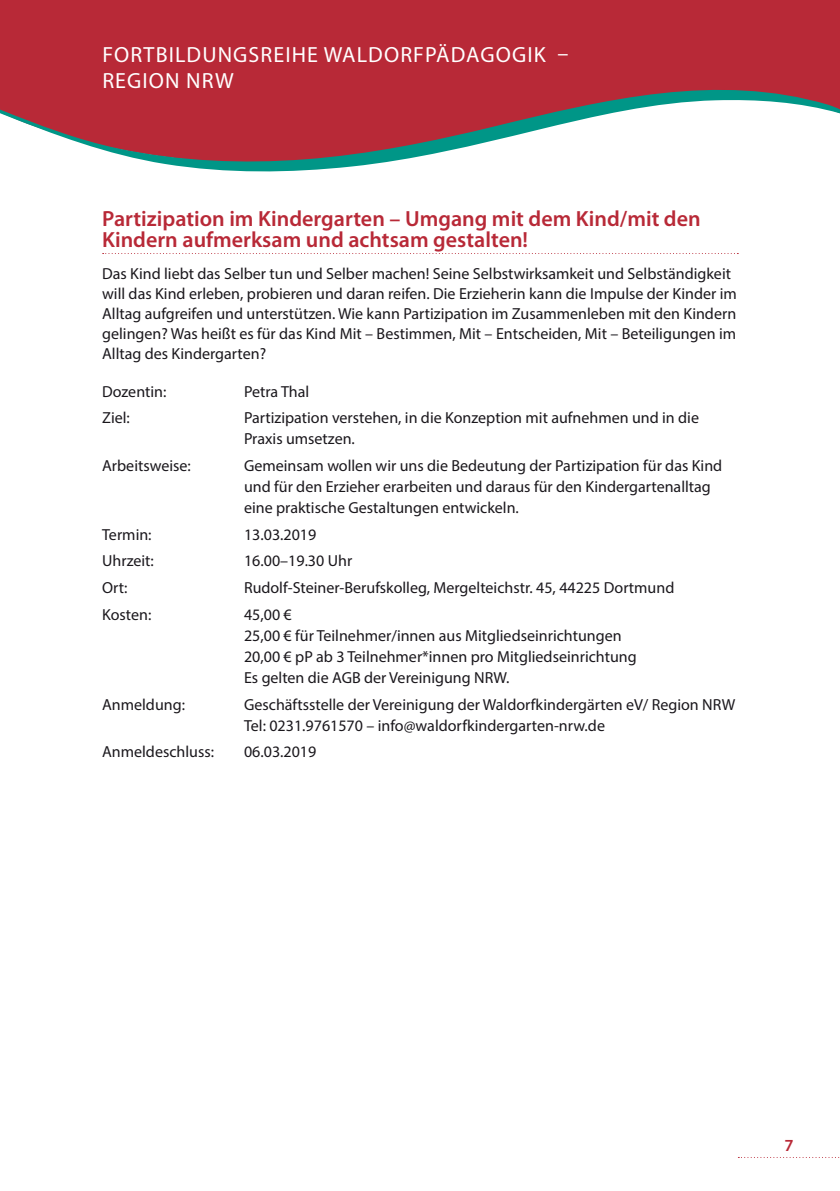
<style>
.page{position:relative;width:840px;height:1191px;background:#fff}
.page>*{position:absolute;margin:0;border:0;box-sizing:border-box;transform-origin:0 0}
.t1{font:600 22px/21px "Myriad Pro";color:#b82937}
.t2{font:22px/26.4px "Myriad Pro";letter-spacing:.05em;color:#fff}
.t3{font:600 17px "Myriad Pro";color:#b82937}
.t4{font:16px/21px "Myriad Pro";color:#1a171c}
</style>
<div class="page">
<div style="left:0;top:28px;width:839px;height:44px;background:#b82937"></div>
<svg style="left:738px;top:1157px;width:102px;height:1px"></svg>
<div style="left:0;top:0;width:839px;height:28px;background:#b82937"></div>
<svg style="left:0;top:72px;width:839px;height:100px;fill:#b82937"></svg>
<svg style="left:103px;top:253px;width:635px;height:1px"></svg>
<h1 class="t2" style="left:102px;top:41px;width:467px">Fortbildungsreihe Waldorfpädagogik –<br>Region NRW</h1>
<h1 class="t1" style="left:102px;top:208px;width:599px">Partizipation im Kindergarten – Umgang mit dem Kind/mit den<br>Kindern aufmerksam und achtsam gestalten!</h1>
<p class="t4" style="left:102px;top:263px;width:636px;line-height:20px">Das Kind liebt das Selber tun und Selber machen! Seine Selbstwirksamkeit und Selbständigkeit will das Kind erleben, probieren und daran reifen. Die Erzieherin kann die Impulse der Kinder im Alltag aufgreifen und unterstützen. Wie kann Partizipation im Zusammenleben mit den Kindern gelingen? Was heißt es für das Kind Mit – Bestimmen, Mit – Entscheiden, Mit – Beteiligungen im Alltag des Kindergarten?</p>
<p class="t4" style="left:102px;top:380px;width:66px">Dozentin:</p>
<p class="t4" style="left:244px;top:380px;width:67px">Petra Thal</p>
<p class="t4" style="left:102px;top:407px;width:29px">Ziel:</p>
<p class="t4" style="left:244px;top:407px;width:456px">Partizipation verstehen, in die Konzeption mit aufnehmen und in die<br>Praxis umsetzen.</p>
<p class="t4" style="left:102px;top:455px;width:90px">Arbeitsweise:</p>
<p class="t4" style="left:244px;top:455px;width:479px">Gemeinsam wollen wir uns die Bedeutung der Partizipation für das Kind und für den Erzieher erarbeiten und daraus für den Kindergartenalltag eine praktische Gestaltungen entwickeln.</p>
<p class="t4" style="left:102px;top:523px;width:51px">Termin:</p>
<p class="t4" style="left:244px;top:523px;width:74px">13.03.2019</p>
<p class="t4" style="left:102px;top:550px;width:53px">Uhrzeit:</p>
<p class="t4" style="left:244px;top:550px;width:110px">16.00–19.30 Uhr</p>
<p class="t4" style="left:102px;top:577px;width:27px">Ort:</p>
<p class="t4" style="left:244px;top:577px;width:431px">Rudolf-Steiner-Berufskolleg, Mergelteichstr. 45, 44225 Dortmund</p>
<p class="t4" style="left:102px;top:603px;width:51px">Kosten:</p>
<p class="t4" style="left:244px;top:603px;width:394px">45,00 €<br>25,00 € für Teilnehmer/innen aus Mitgliedseinrichtungen 20,00 € pP ab 3 Teilnehmer*innen pro Mitgliedseinrichtung Es gelten die AGB der Vereinigung NRW.</p>
<p class="t4" style="left:102px;top:693px;width:84px">Anmeldung:</p>
<p class="t4" style="left:244px;top:693px;width:492px">Geschäftsstelle der Vereinigung der Waldorfkindergärten eV/ Region NRW<br>Tel: 0231.9761570 – info@waldorfkindergarten-nrw.de</p>
<p class="t4" style="left:102px;top:741px;width:113px">Anmeldeschluss:</p>
<p class="t4" style="left:244px;top:741px;width:74px">06.03.2019</p>
<p class="t3" style="left:783px;top:1134px;width:11px">7</p>
</div>
